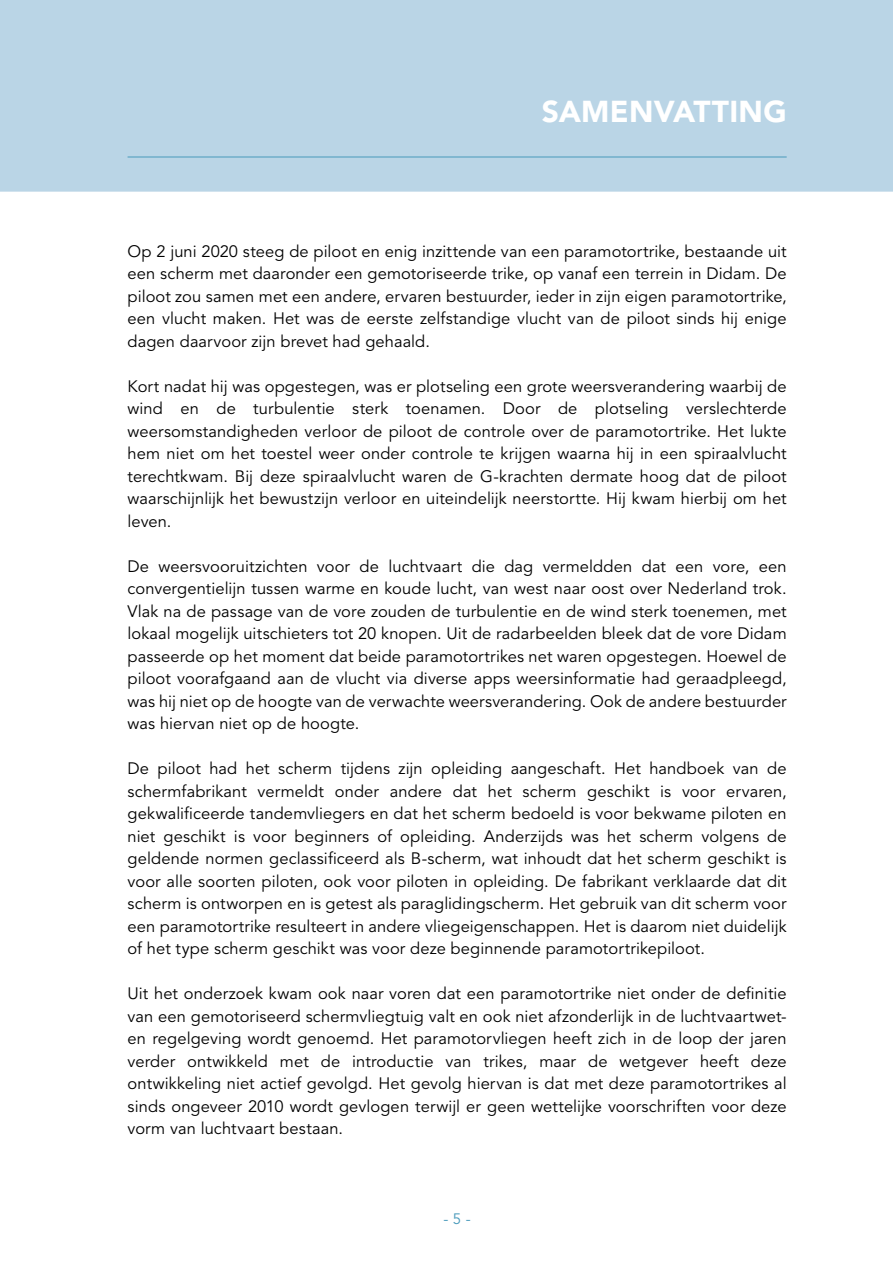
<style>
.page{position:relative;width:893px;height:1263px;background:#fff}
.page>*{position:absolute;margin:0;border:0;box-sizing:border-box;transform-origin:0 0}
.t1{font:900 30px "Avenir LT Std";letter-spacing:.01em;color:#fff}
.t2{font:16.5px/22.5px "Avenir LT Std";letter-spacing:.005em;color:#000;text-align:justify}
.t3{font:15px "Avenir LT Std";color:#499abb}
</style>
<div class="page">
<div style="left:0;top:0;width:893px;height:192px;background:#bad5e6"></div>
<hr style="left:128px;top:157px;width:659px;height:1px;background:#499abb">
<h1 class="t1" style="left:542px;top:93px;width:246px">SAMENVATTING</h1>
<p class="t2" style="left:128px;top:240px;width:661px">Op 2 juni 2020 steeg de piloot en enig inzittende van een paramotortrike, bestaande uit een scherm met daaronder een gemotoriseerde trike, op vanaf een terrein in Didam. De piloot zou samen met een andere, ervaren bestuurder, ieder in zijn eigen paramotortrike, een vlucht maken. Het was de eerste zelfstandige vlucht van de piloot sinds hij enige dagen daarvoor zijn brevet had gehaald.</p>
<p class="t2" style="left:128px;top:375px;width:661px">Kort nadat hij was opgestegen, was er plotseling een grote weersverandering waarbij de wind en de turbulentie sterk toenamen. Door de plotseling verslechterde weersomstandigheden verloor de piloot de controle over de paramotortrike. Het lukte hem niet om het toestel weer onder controle te krijgen waarna hij in een spiraalvlucht terechtkwam. Bij deze spiraalvlucht waren de G-krachten dermate hoog dat de piloot waarschijnlijk het bewustzijn verloor en uiteindelijk neerstortte. Hij kwam hierbij om het leven.</p>
<p class="t2" style="left:128px;top:555px;width:661px">De weersvooruitzichten voor de luchtvaart die dag vermeldden dat een vore, een convergentielijn tussen warme en koude lucht, van west naar oost over Nederland trok.<br>Vlak na de passage van de vore zouden de turbulentie en de wind sterk toenemen, met lokaal mogelijk uitschieters tot 20 knopen. Uit de radarbeelden bleek dat de vore Didam passeerde op het moment dat beide paramotortrikes net waren opgestegen. Hoewel de piloot voorafgaand aan de vlucht via diverse apps weersinformatie had geraadpleegd, was hij niet op de hoogte van de verwachte weersverandering. Ook de andere bestuurder was hiervan niet op de hoogte.</p>
<p class="t2" style="left:128px;top:758px;width:661px">De piloot had het scherm tijdens zijn opleiding aangeschaft. Het handboek van de schermfabrikant vermeldt onder andere dat het scherm geschikt is voor ervaren, gekwalificeerde tandemvliegers en dat het scherm bedoeld is voor bekwame piloten en niet geschikt is voor beginners of opleiding. Anderzijds was het scherm volgens de geldende normen geclassificeerd als B-scherm, wat inhoudt dat het scherm geschikt is voor alle soorten piloten, ook voor piloten in opleiding. De fabrikant verklaarde dat dit scherm is ontworpen en is getest als paraglidingscherm. Het gebruik van dit scherm voor een paramotortrike resulteert in andere vliegeigenschappen. Het is daarom niet duidelijk of het type scherm geschikt was voor deze beginnende paramotortrikepiloot.</p>
<p class="t2" style="left:128px;top:983px;width:661px">Uit het onderzoek kwam ook naar voren dat een paramotortrike niet onder de definitie van een gemotoriseerd schermvliegtuig valt en ook niet afzonderlijk in de luchtvaartwet&shy;en regelgeving wordt genoemd. Het paramotorvliegen heeft zich in de loop der jaren verder ontwikkeld met de introductie van trikes, maar de wetgever heeft deze ontwikkeling niet actief gevolgd. Het gevolg hiervan is dat met deze paramotortrikes al sinds ongeveer 2010 wordt gevlogen terwijl er geen wettelijke voorschriften voor deze vorm van luchtvaart bestaan.</p>
<p class="t3" style="left:443px;top:1210px;width:29px">- 5 -</p>
</div>
